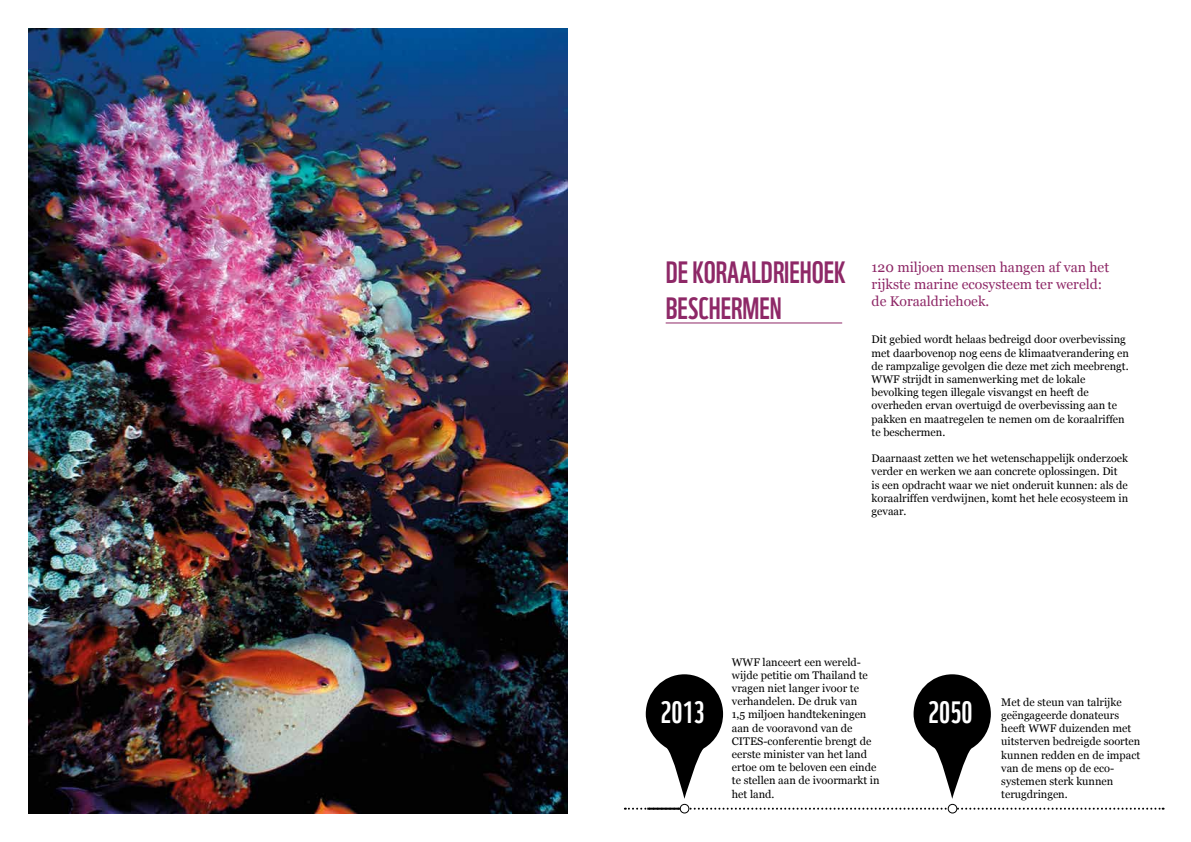
<style>
.page{position:relative;width:1191px;height:842px;background:#fff}
.page>*{position:absolute;margin:0;border:0;box-sizing:border-box;transform-origin:0 0}
.t1{font:30px/36px "WWF";color:#8e2867}
.t2{font:30px "WWF";color:#fff}
.t3{font:14px/16.8px "Georgia";color:#8e2867}
.t4{font:11px/13.2px "Georgia";color:#000}
</style>
<div class="page">
<img style="left:28px;top:28px;width:539px;height:786px">
<hr style="left:665px;top:322px;width:177px;height:1px;background:#8e2867">
<svg style="left:646px;top:674px;width:77px;height:125px"></svg>
<svg style="left:625px;top:808px;width:538px;height:2px"></svg>
<hr style="left:647px;top:808px;width:37px;height:2px;background:#000">
<div style="left:680px;top:804px;width:9px;height:9px;background:#fff;border-radius:50%"></div>
<div style="left:679px;top:804px;width:10px;height:9px;border:1px solid #000;border-radius:50%"></div>
<svg style="left:913px;top:674px;width:78px;height:125px"></svg>
<div style="left:948px;top:804px;width:8px;height:9px;background:#fff;border-radius:50%"></div>
<div style="left:947px;top:804px;width:10px;height:9px;border:1px solid #000;border-radius:50%"></div>
<h1 class="t1" style="left:665px;top:251px;width:181px">DE KORAALDRIEHOEK<br>BESCHERMEN</h1>
<p class="t3" style="left:871px;top:259px;width:239px">120 miljoen mensen hangen af van het rijkste marine ecosysteem ter wereld: de Koraaldriehoek.</p>
<p class="t4" style="left:871px;top:333px;width:259px">Dit gebied wordt helaas bedreigd door overbevissing met daarbovenop nog eens de klimaatverandering en de rampzalige gevolgen die deze met zich meebrengt.<br>WWF strijdt in samenwerking met de lokale bevolking tegen illegale visvangst en heeft de overheden ervan overtuigd de overbevissing aan te pakken en maatregelen te nemen om de koraalriffen te beschermen.</p>
<p class="t4" style="left:871px;top:452px;width:258px">Daarnaast zetten we het wetenschappelijk onderzoek verder en werken we aan concrete oplossingen. Dit is een opdracht waar we niet onderuit kunnen: als de koraalriffen verdwijnen, komt het hele ecosysteem in gevaar.</p>
<h1 class="t2" style="left:660px;top:688px;width:46px">2013</h1>
<p class="t4" style="left:732px;top:655px;width:149px">WWF lanceert een wereld&shy;wijde petitie om Thailand te vragen niet langer ivoor te verhandelen. De druk van<br>1,5 miljoen handtekeningen aan de vooravond van de<br>CITES-conferentie brengt de eerste minister van het land ertoe om te beloven een einde te stellen aan de ivoormarkt in het land.</p>
<h1 class="t2" style="left:928px;top:688px;width:46px">2050</h1>
<p class="t4" style="left:1001px;top:695px;width:141px">Met de steun van talrijke geëngageerde donateurs heeft WWF duizenden met uitsterven bedreigde soorten kunnen redden en de impact van de mens op de eco&shy;systemen sterk kunnen terugdringen.</p>
</div>
